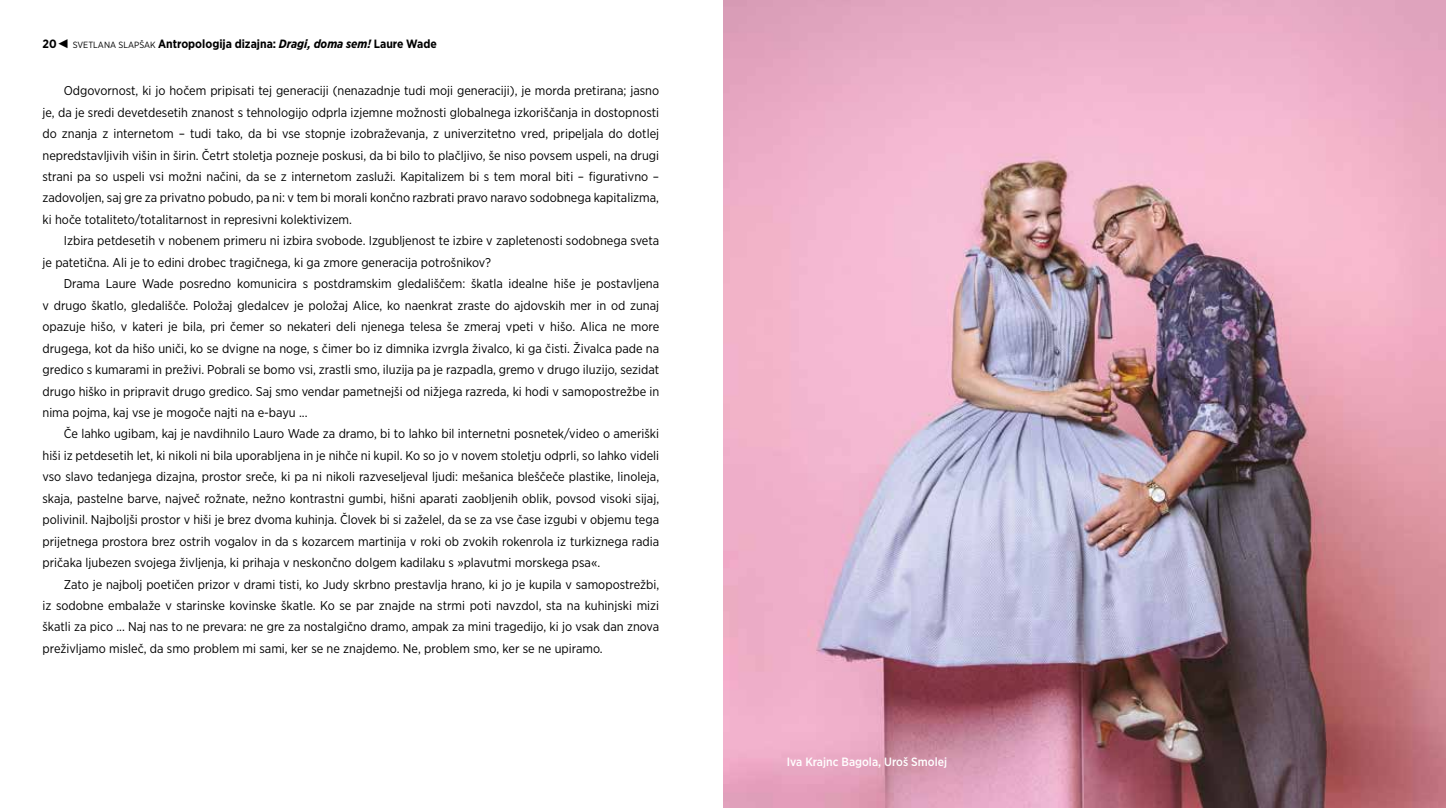
<style>
.page{position:relative;width:1446px;height:808px;background:#fff}
.page>*{position:absolute;margin:0;border:0;box-sizing:border-box;transform-origin:0 0}
.t1{font:12.75px/21.5px "Gotham Narrow";color:#000;text-align:justify}
.t2{font:700 12px "Gotham Narrow";color:#000}
.t3{font:500 12px "Gotham Narrow";color:#fff}
.s1{font-family:"Arial";font-size:12.75px}
.s2{font-weight:400;font-size:9px}
.s3{font-style:italic}
</style>
<div class="page">
<img style="left:723px;top:0;width:723px;height:808px">
<p class="t2" style="left:43px;top:36px;width:396px">20<span class="s1">◄</span> <span class="s2">Svetlana Slapšak</span> Antropologija dizajna: <span class="s3">Dragi, doma sem!</span> Laure Wade</p>
<p class="t1" style="left:43px;top:80px;width:618px;text-indent:21px">Odgovornost, ki jo hočem pripisati tej generaciji (nenazadnje tudi moji generaciji), je morda pretirana; jasno je, da je sredi devetdesetih znanost s tehnologijo odprla izjemne možnosti globalnega izkoriščanja in dostopnosti do znanja z internetom – tudi tako, da bi vse stopnje izobraževanja, z univerzitetno vred, pripeljala do dotlej nepredstavljivih višin in širin. Četrt stoletja pozneje poskusi, da bi bilo to plačljivo, še niso povsem uspeli, na drugi strani pa so uspeli vsi možni načini, da se z internetom zasluži. Kapitalizem bi s tem moral biti – figurativno – zadovoljen, saj gre za privatno pobudo, pa ni: v tem bi morali končno razbrati pravo naravo sodobnega kapitalizma, ki hoče totaliteto/totalitarnost in represivni kolektivizem.</p>
<p class="t1" style="left:43px;top:230px;width:618px;text-indent:21px">Izbira petdesetih v nobenem primeru ni izbira svobode. Izgubljenost te izbire v zapletenosti sodobnega sveta je patetična. Ali je to edini drobec tragičnega, ki ga zmore generacija potrošnikov?</p>
<p class="t1" style="left:43px;top:273px;width:618px;text-indent:21px">Drama Laure Wade posredno komunicira s postdramskim gledališčem: škatla idealne hiše je postavljena v drugo škatlo, gledališče. Položaj gledalcev je položaj Alice, ko naenkrat zraste do ajdovskih mer in od zunaj opazuje hišo, v kateri je bila, pri čemer so nekateri deli njenega telesa še zmeraj vpeti v hišo. Alica ne more drugega, kot da hišo uniči, ko se dvigne na noge, s čimer bo iz dimnika izvrgla živalco, ki ga čisti. Živalca pade na gredico s kumarami in preživi. Pobrali se bomo vsi, zrastli smo, iluzija pa je razpadla, gremo v drugo iluzijo, sezidat drugo hiško in pripravit drugo gredico. Saj smo vendar pametnejši od nižjega razreda, ki hodi v samopostrežbe in nima pojma, kaj vse je mogoče najti na e-bayu ...</p>
<p class="t1" style="left:43px;top:423px;width:618px;text-indent:21px">Če lahko ugibam, kaj je navdihnilo Lauro Wade za dramo, bi to lahko bil internetni posnetek/video o ameriški hiši iz petdesetih let, ki nikoli ni bila uporabljena in je nihče ni kupil. Ko so jo v novem stoletju odprli, so lahko videli vso slavo tedanjega dizajna, prostor sreče, ki pa ni nikoli razveseljeval ljudi: mešanica bleščeče plastike, linoleja, skaja, pastelne barve, največ rožnate, nežno kontrastni gumbi, hišni aparati zaobljenih oblik, povsod visoki sijaj, polivinil. Najboljši prostor v hiši je brez dvoma kuhinja. Človek bi si zaželel, da se za vse čase izgubi v objemu tega prijetnega prostora brez ostrih vogalov in da s kozarcem martinija v roki ob zvokih rokenrola iz turkiznega radia pričaka ljubezen svojega življenja, ki prihaja v neskončno dolgem kadilaku s »plavutmi morskega psa«.</p>
<p class="t1" style="left:43px;top:573px;width:618px;text-indent:21px">Zato je najbolj poetičen prizor v drami tisti, ko Judy skrbno prestavlja hrano, ki jo je kupila v samopostrežbi, iz sodobne embalaže v starinske kovinske škatle. Ko se par znajde na strmi poti navzdol, sta na kuhinjski mizi škatli za pico ... Naj nas to ne prevara: ne gre za nostalgično dramo, ampak za mini tragedijo, ki jo vsak dan znova preživljamo misleč, da smo problem mi sami, ker se ne znajdemo. Ne, problem smo, ker se ne upiramo.</p>
<p class="t3" style="left:787px;top:754px;width:162px">Iva Krajnc Bagola, Uroš Smolej</p>
</div>
